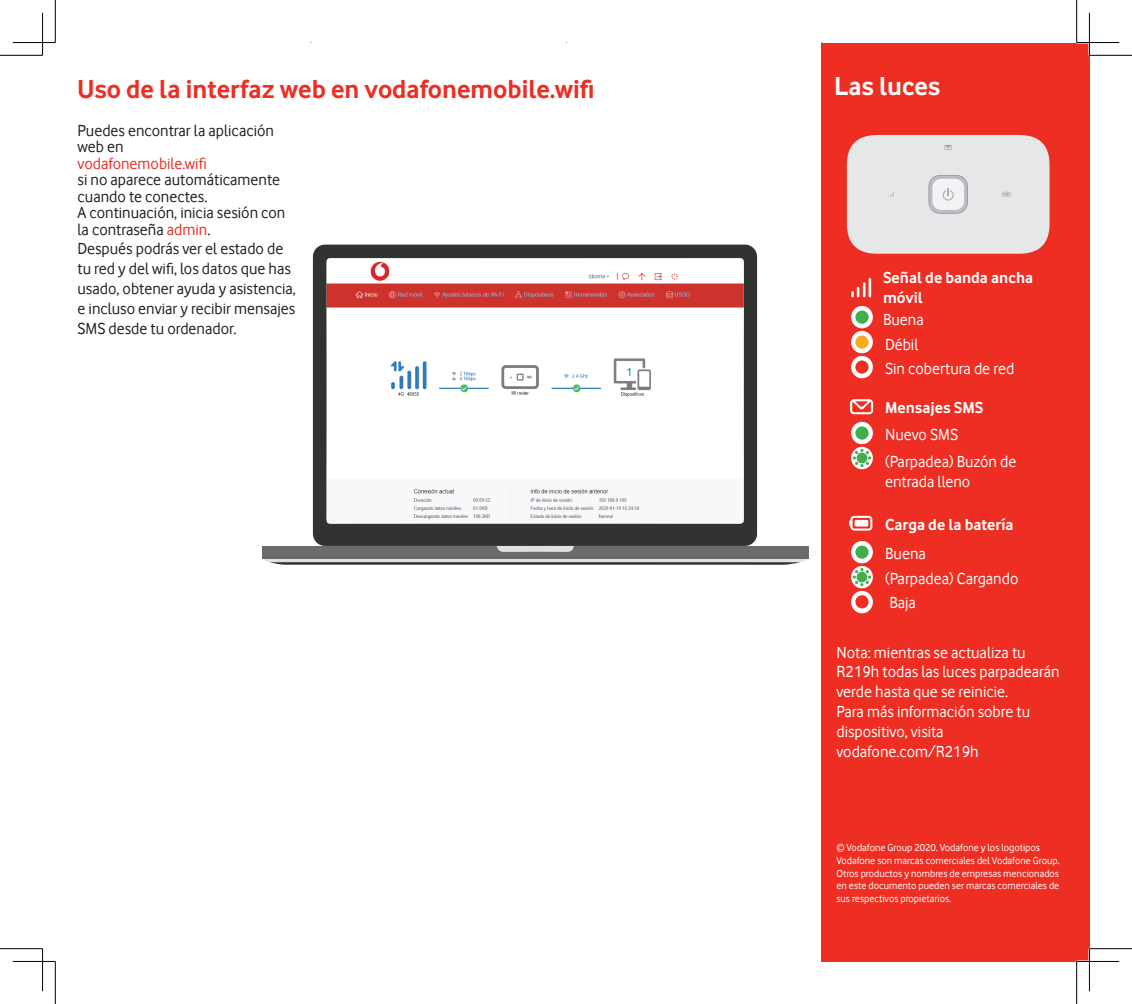
<style>
.page{position:relative;width:1132px;height:1004px;background:#fff}
.page>*{position:absolute;margin:0;border:0;box-sizing:border-box;transform-origin:0 0}
.t1{font:700 27px "Vodafone Rg";color:#ee2d23}
.t2{font:700 27px "Vodafone Rg";color:#fff}
.t3{font:16.5px/19.8px "Vodafone Rg";color:#231f20}
.t4{font:16.5px/19.8px "Vodafone Rg";color:#fff}
.t5{font:700 16.5px "Vodafone Rg";color:#fff}
.t6{font:16.5px "Vodafone Rg";color:#ee2d23}
.t7{font:10.5px/12.6px "Vodafone Rg";color:#fff}
.s1{color:#ee2d23}
</style>
<div class="page">
<div style="left:313px;top:244px;width:443px;height:302px;background:#313232;border-radius:12px"></div>
<svg style="left:262px;top:558px;width:546px;height:6px;background:#9a9b9a"></svg>
<div style="left:262px;top:546px;width:546px;height:12px;background:#6b6b6b"></div>
<svg style="left:496px;top:546px;width:77px;height:6px"></svg>
<img style="left:326px;top:258px;width:417px;height:265px">
<div style="left:821px;top:43px;width:268px;height:918px;background:#ee2e22"></div>
<svg style="left:846px;top:135px;width:203px;height:119px;background:#e5e0e1"></svg>
<svg style="left:850px;top:306px;width:22px;height:22px"></svg>
<svg style="left:850px;top:541px;width:22px;height:22px"></svg>
<svg style="left:850px;top:422px;width:22px;height:22px"></svg>
<svg style="left:850px;top:331px;width:22px;height:22px"></svg>
<svg style="left:850px;top:566px;width:22px;height:22px"></svg>
<svg style="left:850px;top:356px;width:22px;height:22px"></svg>
<svg style="left:850px;top:591px;width:22px;height:22px"></svg>
<hr style="left:862px;top:282px;width:3px;height:15px;background:#fff">
<svg style="left:868px;top:278px;width:2px;height:19px"></svg>
<svg style="left:851px;top:287px;width:8px;height:10px"></svg>
<svg style="left:850px;top:399px;width:22px;height:15px"></svg>
<svg style="left:849px;top:516px;width:23px;height:14px"></svg>
<div style="left:855px;top:310px;width:13px;height:14px;background:#40ae49;border-radius:50%"></div>
<div style="left:855px;top:545px;width:13px;height:13px;background:#40ae49;border-radius:50%"></div>
<div style="left:855px;top:426px;width:13px;height:13px;background:#40ae49;border-radius:50%"></div>
<div style="left:855px;top:335px;width:13px;height:14px;background:#faa91e;border-radius:50%"></div>
<div style="left:855px;top:360px;width:13px;height:14px;background:#ee2e22;border-radius:50%"></div>
<div style="left:855px;top:595px;width:13px;height:13px;background:#ee2e22;border-radius:50%"></div>
<svg style="left:850px;top:447px;width:22px;height:22px"></svg>
<svg style="left:852px;top:449px;width:18px;height:18px"></svg>
<svg style="left:852px;top:568px;width:18px;height:18px"></svg>
<hr style="left:1076px;top:41px;width:42px;height:3px;background:#fff">
<hr style="left:1076px;top:960px;width:42px;height:2px;background:#fff">
<hr style="left:1087px;top:13px;width:3px;height:42px;background:#fff">
<hr style="left:1087px;top:948px;width:3px;height:43px;background:#fff">
<hr style="left:0;top:55px;width:43px;height:1px;background:#000">
<hr style="left:1089px;top:55px;width:42px;height:1px;background:#000">
<hr style="left:0;top:948px;width:43px;height:1px;background:#000">
<hr style="left:1089px;top:948px;width:42px;height:1px;background:#000">
<hr style="left:55px;top:0;width:1px;height:43px;background:#000">
<hr style="left:55px;top:961px;width:1px;height:42px;background:#000">
<hr style="left:1075px;top:0;width:1px;height:43px;background:#000">
<hr style="left:1075px;top:961px;width:1px;height:42px;background:#000">
<hr style="left:13px;top:42px;width:42px;height:1px;background:#000">
<hr style="left:1076px;top:42px;width:42px;height:1px;background:#000">
<hr style="left:13px;top:961px;width:42px;height:1px;background:#000">
<hr style="left:1076px;top:961px;width:42px;height:1px;background:#000">
<hr style="left:42px;top:13px;width:1px;height:42px;background:#000">
<hr style="left:42px;top:948px;width:1px;height:43px;background:#000">
<hr style="left:1088px;top:13px;width:1px;height:42px;background:#000">
<hr style="left:1088px;top:948px;width:1px;height:43px;background:#000">
<p class="t1" style="left:77px;top:74px;width:518px">Uso de la interfaz web en vodafonemobile.wifi</p>
<p class="t3" style="left:77px;top:122px;width:198px;line-height:16.5px">Puedes encontrar la aplicación web en</p>
<p class="t6" style="left:77px;top:154px;width:131px">vodafonemobile.wifi</p>
<p class="t3" style="left:77px;top:171px;width:204px;line-height:16.5px">si no aparece automáticamente cuando te conectes.</p>
<p class="t3" style="left:77px;top:204px;width:209px;line-height:16.5px">A continuación, inicia sesión con la contraseña <span class="s1">admin</span>.</p>
<p class="t3" style="left:77px;top:239px;width:220px">Después podrás ver el estado de tu red y del wifi, los datos que has usado, obtener ayuda y asistencia, e incluso enviar y recibir mensajes<br>SMS desde tu ordenador.</p>
<p class="t2" style="left:833px;top:70px;width:108px">Las luces</p>
<p class="t5" style="left:882px;top:268px;width:151px">Señal de banda ancha</p>
<p class="t5" style="left:882px;top:288px;width:41px">móvil</p>
<p class="t4" style="left:882px;top:310px;width:42px">Buena</p>
<p class="t4" style="left:884px;top:334px;width:35px">Débil</p>
<p class="t4" style="left:884px;top:358px;width:130px">Sin cobertura de red</p>
<p class="t5" style="left:884px;top:398px;width:100px">Mensajes SMS</p>
<p class="t4" style="left:884px;top:424px;width:74px">Nuevo SMS</p>
<p class="t4" style="left:884px;top:452px;width:133px">(Parpadea) Buzón de</p>
<p class="t4" style="left:884px;top:471px;width:87px">entrada lleno</p>
<p class="t5" style="left:884px;top:515px;width:130px">Carga de la batería</p>
<p class="t4" style="left:884px;top:543px;width:42px">Buena</p>
<p class="t4" style="left:889px;top:592px;width:28px">Baja</p>
<p class="t4" style="left:884px;top:569px;width:135px">(Parpadea) Cargando</p>
<p class="t4" style="left:836px;top:642px;width:225px">Nota: mientras se actualiza tu<br>R219h todas las luces parpadearán verde hasta que se reinicie.</p>
<p class="t4" style="left:836px;top:701px;width:195px">Para más información sobre tu dispositivo, visita</p>
<p class="t4" style="left:836px;top:741px;width:144px">vodafone.com/R219h</p>
<p class="t7" style="left:836px;top:841px;width:225px">© Vodafone Group 2020. Vodafone y los logotipos Vodafone son marcas comerciales del Vodafone Group.<br>Otros productos y nombres de empresas mencionados en este documento pueden ser marcas comerciales de sus respectivos propietarios.</p>
</div>
